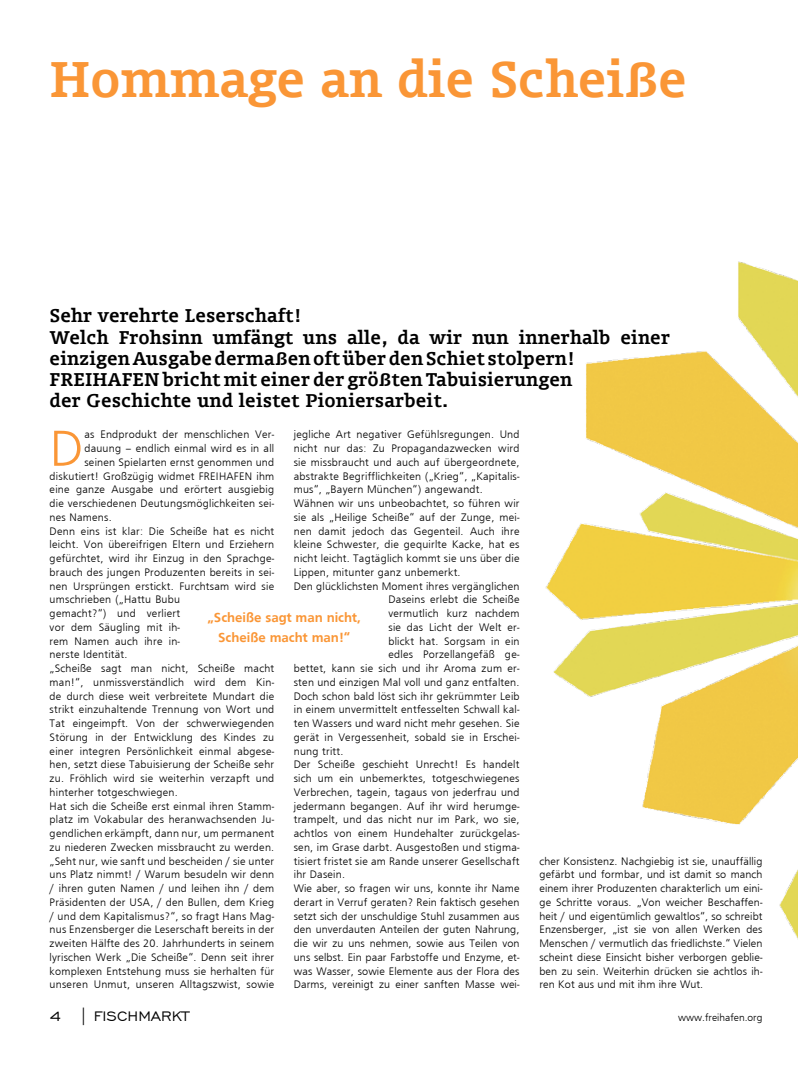
<style>
.page{position:relative;width:798px;height:1081px;background:#fff}
.page>*{position:absolute;margin:0;border:0;box-sizing:border-box;transform-origin:0 0}
.t1{font:300 52.5px "Frugal Sans";color:#fa9636}
.t2{font:700 47.5px "Union";color:#fa9636}
.t3{font:700 17.5px/21.2px "Union";letter-spacing:.01em;color:#000}
.t4{font:17.5px "Engravers Gothic BT";color:#000}
.t5{font:700 13.75px/20px "Frugal Sans";color:#fa9636;text-align:center}
.t6{font:300 11.25px/13.8px "Frugal Sans";letter-spacing:.02em;color:#000;text-align:justify}
.t7{font:300 10.62px "Frugal Sans";color:#000}
</style>
<div class="page">
<img style="left:545px;top:261px;width:252px;height:677px">
<h2 class="t2" style="left:50px;top:48px;width:638px">Hommage an die Scheiße</h2>
<p class="t3" style="left:50px;top:305px;width:621px">Sehr verehrte Leserschaft!<br>Welch Frohsinn umfängt uns alle, da wir nun innerhalb einer einzigen Ausgabe dermaßen oft über den Schiet stolpern!<br>FREIHAFEN bricht mit einer der größten Tabuisierungen<br>der Geschichte und leistet Pioniersarbeit.</p>
<h1 class="t1" style="left:50px;top:419px;width:35px">D</h1>
<p class="t6" style="left:84px;top:427px;width:191px">as Endprodukt der menschlichen Ver-</p>
<p class="t6" style="left:294px;top:427px;width:227px">jegliche Art negativer Gefühlsregungen. Und</p>
<p class="t6" style="left:294px;top:441px;width:227px">nicht nur das: Zu Propagandazwecken wird</p>
<p class="t6" style="left:294px;top:455px;width:227px">sie missbraucht und auch auf übergeordnete,</p>
<p class="t6" style="left:294px;top:469px;width:227px">abstrakte Begrifflichkeiten („Krieg“, „Kapitalis-</p>
<p class="t6" style="left:294px;top:482px;width:190px">mus“, „Bayern München“) angewandt.</p>
<p class="t6" style="left:294px;top:496px;width:227px">Wähnen wir uns unbeobachtet, so führen wir</p>
<p class="t6" style="left:294px;top:510px;width:227px">sie als „Heilige Scheiße“ auf der Zunge, mei-</p>
<p class="t6" style="left:294px;top:524px;width:227px">nen damit jedoch das Gegenteil. Auch ihre</p>
<p class="t6" style="left:294px;top:537px;width:227px">kleine Schwester, die gequirlte Kacke, hat es</p>
<p class="t6" style="left:294px;top:551px;width:227px">nicht leicht. Tagtäglich kommt sie uns über die</p>
<p class="t6" style="left:294px;top:565px;width:168px">Lippen, mitunter ganz unbemerkt.</p>
<p class="t6" style="left:294px;top:579px;width:227px">Den glücklichsten Moment ihres vergänglichen</p>
<p class="t6" style="left:388px;top:592px;width:132px">Daseins erlebt die Scheiße</p>
<p class="t6" style="left:388px;top:606px;width:133px">vermutlich kurz nachdem</p>
<p class="t6" style="left:388px;top:620px;width:133px">sie das Licht der Welt er-</p>
<p class="t6" style="left:388px;top:634px;width:133px">blickt hat. Sorgsam in ein</p>
<p class="t6" style="left:388px;top:647px;width:133px">edles Porzellangefäß ge-</p>
<p class="t6" style="left:294px;top:661px;width:227px">bettet, kann sie sich und ihr Aroma zum er-</p>
<p class="t6" style="left:294px;top:675px;width:227px">sten und einzigen Mal voll und ganz entfalten.</p>
<p class="t6" style="left:294px;top:689px;width:227px">Doch schon bald löst sich ihr gekrümmter Leib</p>
<p class="t6" style="left:294px;top:702px;width:227px">in einem unvermittelt entfesselten Schwall kal-</p>
<p class="t6" style="left:294px;top:716px;width:227px">ten Wassers und ward nicht mehr gesehen. Sie</p>
<p class="t6" style="left:294px;top:730px;width:227px">gerät in Vergessenheit, sobald sie in Erschei-</p>
<p class="t6" style="left:294px;top:744px;width:51px">nung tritt.</p>
<p class="t6" style="left:294px;top:757px;width:227px">Der Scheiße geschieht Unrecht! Es handelt</p>
<p class="t6" style="left:294px;top:771px;width:227px">sich um ein unbemerktes, totgeschwiegenes</p>
<p class="t6" style="left:294px;top:785px;width:227px">Verbrechen, tagein, tagaus von jederfrau und</p>
<p class="t6" style="left:294px;top:799px;width:227px">jedermann begangen. Auf ihr wird herumge-</p>
<p class="t6" style="left:294px;top:812px;width:227px">trampelt, und das nicht nur im Park, wo sie,</p>
<p class="t6" style="left:294px;top:826px;width:227px">achtlos von einem Hundehalter zurückgelas-</p>
<p class="t6" style="left:294px;top:840px;width:227px">sen, im Grase darbt. Ausgestoßen und stigma-</p>
<p class="t6" style="left:294px;top:854px;width:227px">tisiert fristet sie am Rande unserer Gesellschaft</p>
<p class="t6" style="left:294px;top:867px;width:53px">ihr Dasein.</p>
<p class="t6" style="left:294px;top:881px;width:227px">Wie aber, so fragen wir uns, konnte ihr Name</p>
<p class="t6" style="left:294px;top:895px;width:227px">derart in Verruf geraten? Rein faktisch gesehen</p>
<p class="t6" style="left:294px;top:909px;width:227px">setzt sich der unschuldige Stuhl zusammen aus</p>
<p class="t6" style="left:294px;top:922px;width:227px">den unverdauten Anteilen der guten Nahrung,</p>
<p class="t6" style="left:294px;top:936px;width:227px">die wir zu uns nehmen, sowie aus Teilen von</p>
<p class="t6" style="left:294px;top:950px;width:227px">uns selbst. Ein paar Farbstoffe und Enzyme, et-</p>
<p class="t6" style="left:294px;top:964px;width:227px">was Wasser, sowie Elemente aus der Flora des</p>
<p class="t6" style="left:294px;top:977px;width:227px">Darms, vereinigt zu einer sanften Masse wei-</p>
<p class="t6" style="left:84px;top:441px;width:191px">dauung – endlich einmal wird es in all</p>
<p class="t6" style="left:84px;top:455px;width:191px">seinen Spielarten ernst genommen und</p>
<p class="t6" style="left:50px;top:469px;width:226px">diskutiert! Großzügig widmet FREIHAFEN ihm</p>
<p class="t6" style="left:50px;top:482px;width:226px">eine ganze Ausgabe und erörtert ausgiebig</p>
<p class="t6" style="left:50px;top:496px;width:226px">die verschiedenen Deutungsmöglichkeiten sei-</p>
<p class="t6" style="left:50px;top:510px;width:64px">nes Namens.</p>
<p class="t6" style="left:50px;top:524px;width:226px">Denn eins ist klar: Die Scheiße hat es nicht</p>
<p class="t6" style="left:50px;top:537px;width:226px">leicht. Von übereifrigen Eltern und Erziehern</p>
<p class="t6" style="left:50px;top:551px;width:226px">gefürchtet, wird ihr Einzug in den Sprachge-</p>
<p class="t6" style="left:50px;top:565px;width:226px">brauch des jungen Produzenten bereits in sei-</p>
<p class="t6" style="left:50px;top:579px;width:226px">nen Ursprüngen erstickt. Furchtsam wird sie</p>
<p class="t6" style="left:50px;top:592px;width:132px">umschrieben („Hattu Bubu</p>
<p class="t6" style="left:50px;top:606px;width:132px">gemacht?“) und verliert</p>
<p class="t6" style="left:50px;top:620px;width:132px">vor dem Säugling mit ih-</p>
<p class="t6" style="left:50px;top:634px;width:132px">rem Namen auch ihre in-</p>
<p class="t6" style="left:50px;top:647px;width:79px">nerste Identität.</p>
<p class="t6" style="left:50px;top:661px;width:226px">„Scheiße sagt man nicht, Scheiße macht</p>
<p class="t6" style="left:50px;top:675px;width:226px">man!“, unmissverständlich wird dem Kin-</p>
<p class="t6" style="left:50px;top:689px;width:226px">de durch diese weit verbreitete Mundart die</p>
<p class="t6" style="left:50px;top:702px;width:226px">strikt einzuhaltende Trennung von Wort und</p>
<p class="t6" style="left:50px;top:716px;width:226px">Tat eingeimpft. Von der schwerwiegenden</p>
<p class="t6" style="left:50px;top:730px;width:226px">Störung in der Entwicklung des Kindes zu</p>
<p class="t6" style="left:50px;top:744px;width:226px">einer integren Persönlichkeit einmal abgese-</p>
<p class="t6" style="left:50px;top:757px;width:226px">hen, setzt diese Tabuisierung der Scheiße sehr</p>
<p class="t6" style="left:50px;top:771px;width:226px">zu. Fröhlich wird sie weiterhin verzapft und</p>
<p class="t6" style="left:50px;top:785px;width:130px">hinterher totgeschwiegen.</p>
<p class="t6" style="left:50px;top:799px;width:226px">Hat sich die Scheiße erst einmal ihren Stamm-</p>
<p class="t6" style="left:50px;top:812px;width:226px">platz im Vokabular des heranwachsenden Ju-</p>
<p class="t6" style="left:50px;top:826px;width:226px">gendlichen erkämpft, dann nur, um permanent</p>
<p class="t6" style="left:50px;top:840px;width:226px">zu niederen Zwecken missbraucht zu werden.</p>
<p class="t6" style="left:50px;top:854px;width:226px">„Seht nur, wie sanft und bescheiden / sie unter</p>
<p class="t6" style="left:50px;top:867px;width:226px">uns Platz nimmt! / Warum besudeln wir denn</p>
<p class="t6" style="left:50px;top:881px;width:226px">/ ihren guten Namen / und leihen ihn / dem</p>
<p class="t6" style="left:50px;top:895px;width:226px">Präsidenten der USA, / den Bullen, dem Krieg</p>
<p class="t6" style="left:50px;top:909px;width:226px">/ und dem Kapitalismus?“, so fragt Hans Mag-</p>
<p class="t6" style="left:50px;top:922px;width:226px">nus Enzensberger die Leserschaft bereits in der</p>
<p class="t6" style="left:50px;top:936px;width:226px">zweiten Hälfte des 20. Jahrhunderts in seinem</p>
<p class="t6" style="left:50px;top:950px;width:226px">lyrischen Werk „Die Scheiße“. Denn seit ihrer</p>
<p class="t6" style="left:50px;top:964px;width:226px">komplexen Entstehung muss sie herhalten für</p>
<p class="t6" style="left:50px;top:977px;width:226px">unseren Unmut, unseren Alltagszwist, sowie</p>
<p class="t5" style="left:207px;top:607px;width:155px">„Scheiße sagt man nicht,<br>Scheiße macht man!“</p>
<p class="t6" style="left:539px;top:854px;width:224px">cher Konsistenz. Nachgiebig ist sie, unauffällig gefärbt und formbar, und ist damit so manch einem ihrer Produzenten charakterlich um eini&shy;ge Schritte voraus. „Von weicher Beschaffen&shy;heit / und eigentümlich gewaltlos“, so schreibt Enzensberger, „ist sie von allen Werken des Menschen / vermutlich das friedlichste.“ Vielen scheint diese Einsicht bisher verborgen geblie&shy;ben zu sein. Weiterhin drücken sie achtlos ih&shy;ren Kot aus und mit ihm ihre Wut.</p>
<h3 class="t4" style="left:79px;top:1006px;width:34px">| Fischm</h3>
<h3 class="t4" style="left:151px;top:1006px;width:40px">arkt</h3>
<p class="t7" style="left:677px;top:1011px;width:86px">www.freihafen.org</p>
</div>
